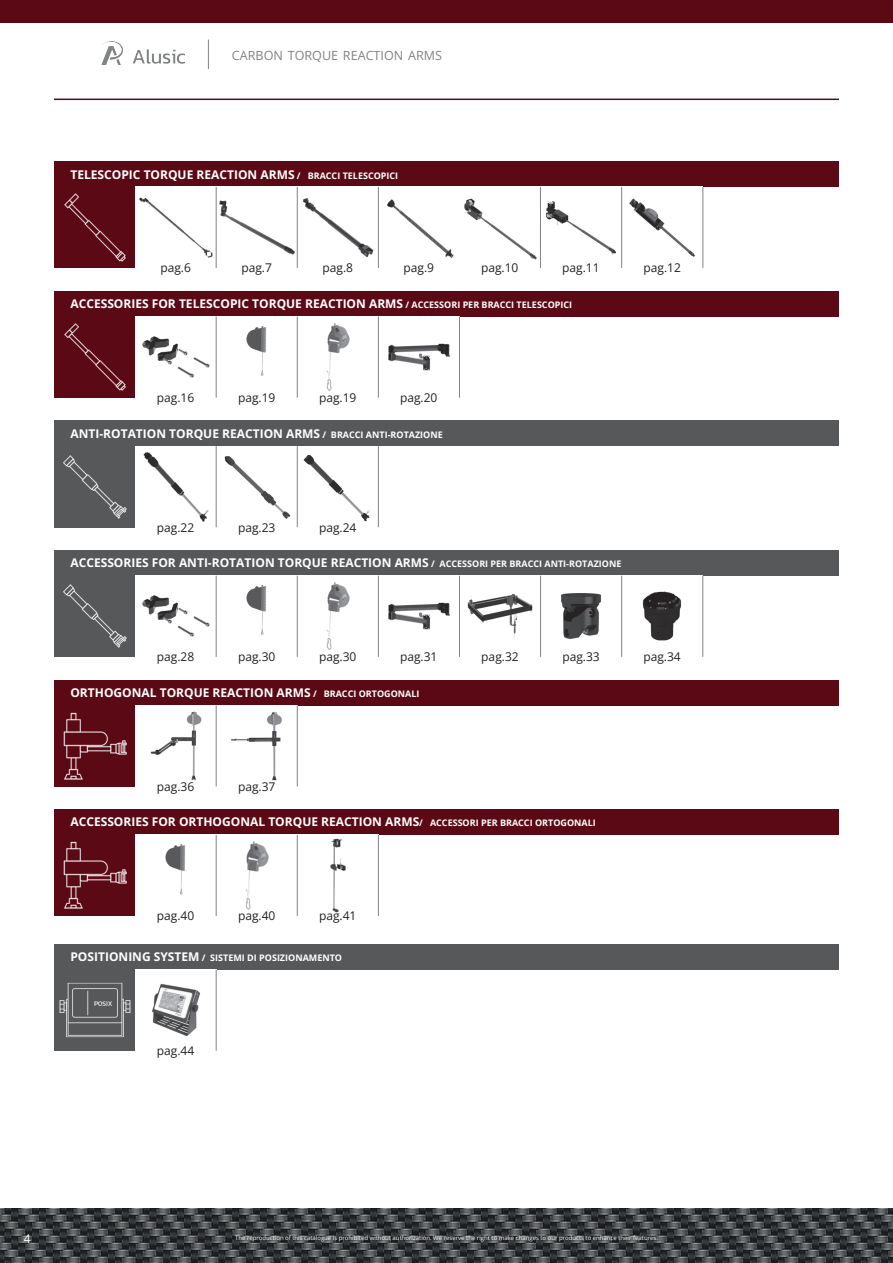
<style>
.page{position:relative;width:893px;height:1263px;background:#fff}
.page>*{position:absolute;margin:0;border:0;box-sizing:border-box;transform-origin:0 0}
.t1{font:12.6px "Open Sans";color:#808285}
.t2{font:700 12px "Open Sans";color:#fff}
.t3{font:12px "Open Sans";color:#231f20}
.t4{font:12px "Open Sans";color:#fff}
.t5{font:700 9px "Open Sans";color:#fff}
.t6{font:6px "Open Sans";color:#fff}
.s1{font-size:9px}
.s2{font-size:12px}
</style>
<div class="page">
<img style="left:0;top:1209px;width:893px;height:54px">
<div style="left:0;top:0;width:893px;height:23px;background:#5b0a15"></div>
<img style="left:101px;top:41px;width:84px;height:23px">
<svg style="left:208px;top:40px;width:1px;height:29px"></svg>
<hr style="left:54px;top:99px;width:785px;height:1px;background:#5b0a15">
<img style="left:54px;top:187px;width:400px;height:81px">
<div style="left:54px;top:162px;width:785px;height:25px;background:#5b0a15"></div>
<hr style="left:216px;top:187px;width:1px;height:81px;background:#808285">
<hr style="left:297px;top:187px;width:1px;height:81px;background:#808285">
<hr style="left:378px;top:187px;width:1px;height:81px;background:#808285">
<img style="left:54px;top:705px;width:243px;height:81px">
<div style="left:54px;top:680px;width:785px;height:25px;background:#5b0a15"></div>
<hr style="left:216px;top:705px;width:1px;height:81px;background:#808285">
<hr style="left:297px;top:705px;width:1px;height:81px;background:#808285">
<img style="left:54px;top:316px;width:396px;height:82px">
<div style="left:54px;top:291px;width:785px;height:25px;background:#5b0a15"></div>
<hr style="left:216px;top:316px;width:1px;height:82px;background:#808285">
<hr style="left:297px;top:316px;width:1px;height:82px;background:#808285">
<hr style="left:378px;top:316px;width:1px;height:82px;background:#808285">
<hr style="left:459px;top:316px;width:1px;height:82px;background:#808285">
<img style="left:54px;top:835px;width:324px;height:81px">
<div style="left:54px;top:809px;width:785px;height:26px;background:#5b0a15"></div>
<hr style="left:216px;top:835px;width:1px;height:81px;background:#808285">
<hr style="left:297px;top:835px;width:1px;height:81px;background:#808285">
<hr style="left:378px;top:835px;width:1px;height:81px;background:#808285">
<img style="left:54px;top:446px;width:324px;height:81px">
<div style="left:54px;top:421px;width:785px;height:25px;background:#57585a"></div>
<hr style="left:216px;top:446px;width:1px;height:81px;background:#808285">
<hr style="left:297px;top:446px;width:1px;height:81px;background:#808285">
<hr style="left:378px;top:446px;width:1px;height:81px;background:#808285">
<img style="left:54px;top:576px;width:628px;height:81px">
<div style="left:54px;top:550px;width:785px;height:26px;background:#57585a"></div>
<hr style="left:216px;top:576px;width:1px;height:81px;background:#808285">
<hr style="left:297px;top:576px;width:1px;height:81px;background:#808285">
<hr style="left:540px;top:576px;width:1px;height:81px;background:#808285">
<hr style="left:378px;top:576px;width:1px;height:81px;background:#808285">
<hr style="left:621px;top:576px;width:1px;height:81px;background:#808285">
<hr style="left:459px;top:576px;width:1px;height:81px;background:#808285">
<hr style="left:702px;top:576px;width:1px;height:81px;background:#808285">
<img style="left:54px;top:969px;width:162px;height:82px">
<div style="left:54px;top:944px;width:785px;height:25px;background:#57585a"></div>
<hr style="left:216px;top:969px;width:1px;height:82px;background:#808285">
<img style="left:464px;top:187px;width:231px;height:81px">
<hr style="left:540px;top:187px;width:1px;height:81px;background:#808285">
<hr style="left:621px;top:187px;width:1px;height:81px;background:#808285">
<hr style="left:702px;top:187px;width:1px;height:81px;background:#808285">
<p class="t1" style="left:232px;top:47px;width:212px">CARBON TORQU E REACTION ARMS</p>
<p class="t2" style="left:70px;top:166px;width:329px">TELESCOPIC TORQUE REACTION ARMS <span class="s1">/ BRACCI TELESCOPICI</span></p>
<p class="t3" style="left:160px;top:260px;width:32px">pag.6</p>
<p class="t3" style="left:241px;top:260px;width:32px">pag.7</p>
<p class="t3" style="left:322px;top:260px;width:32px">pag.8</p>
<p class="t3" style="left:403px;top:260px;width:32px">pag.9</p>
<p class="t3" style="left:481px;top:260px;width:39px">pag.10</p>
<p class="t3" style="left:562px;top:260px;width:39px">pag.11</p>
<p class="t3" style="left:643px;top:260px;width:39px">pag.12</p>
<p class="t2" style="left:70px;top:295px;width:503px">ACCESSORIES FOR TELESCOPIC TORQUE REACTION ARMS <span class="s1">/ ACCESSORI PER BRACCI TELESCOPICI</span></p>
<p class="t3" style="left:157px;top:389px;width:39px">pag.16</p>
<p class="t3" style="left:238px;top:389px;width:39px">pag.19</p>
<p class="t3" style="left:319px;top:389px;width:39px">pag.19</p>
<p class="t3" style="left:400px;top:389px;width:39px">pag.20</p>
<p class="t2" style="left:70px;top:425px;width:374px">ANTI-ROTATION TORQUE REACTION ARMS <span class="s1">/ BRACCI ANTI-ROTAZIONE</span></p>
<p class="t3" style="left:157px;top:519px;width:39px">pag.22</p>
<p class="t3" style="left:238px;top:519px;width:39px">pag.23</p>
<p class="t3" style="left:319px;top:519px;width:39px">pag.24</p>
<p class="t2" style="left:70px;top:554px;width:552px">ACCESSORIES FOR ANTI-ROTATION TORQUE REACTION ARMS <span class="s1">/ ACCESSORI PER BRACCI ANTI-ROTAZIONE</span></p>
<p class="t3" style="left:157px;top:648px;width:39px">pag.28</p>
<p class="t3" style="left:238px;top:648px;width:39px">pag.30</p>
<p class="t3" style="left:319px;top:648px;width:39px">pag.30</p>
<p class="t3" style="left:400px;top:648px;width:39px">pag.31</p>
<p class="t3" style="left:481px;top:648px;width:39px">pag.32</p>
<p class="t3" style="left:562px;top:648px;width:39px">pag.33</p>
<p class="t3" style="left:643px;top:648px;width:39px">pag.34</p>
<p class="t2" style="left:70px;top:684px;width:351px">ORTHOGONAL TORQUE REACTION ARMS <span class="s1">/ BRACCI ORTOGONALI</span></p>
<p class="t3" style="left:157px;top:778px;width:39px">pag.36</p>
<p class="t3" style="left:238px;top:778px;width:39px">pag.37</p>
<p class="t2" style="left:70px;top:814px;width:527px">ACCESSORIES FOR ORTHOGONAL TORQUE REACTION ARMS<span class="s1">/ ACCESSORI PER BRACCI ORTOGONALI</span></p>
<p class="t3" style="left:157px;top:908px;width:39px">pag.40</p>
<p class="t3" style="left:238px;top:908px;width:39px">pag.40</p>
<p class="t3" style="left:319px;top:908px;width:39px">pag.41</p>
<p class="t5" style="left:70px;top:951px;width:273px"><span class="s2">POSITIONING SYSTEM</span> / SISTEMI DI POSIZIONAMENTO</p>
<p class="t3" style="left:157px;top:1042px;width:39px">pag.44</p>
<p class="t4" style="left:24px;top:1230px;width:8px">4</p>
<p class="t6" style="left:235px;top:1233px;width:424px">The reproduction of this catalogue is prohibited without authorization. We reserve the right to make changes to our products to enhance their features.</p>
</div>
